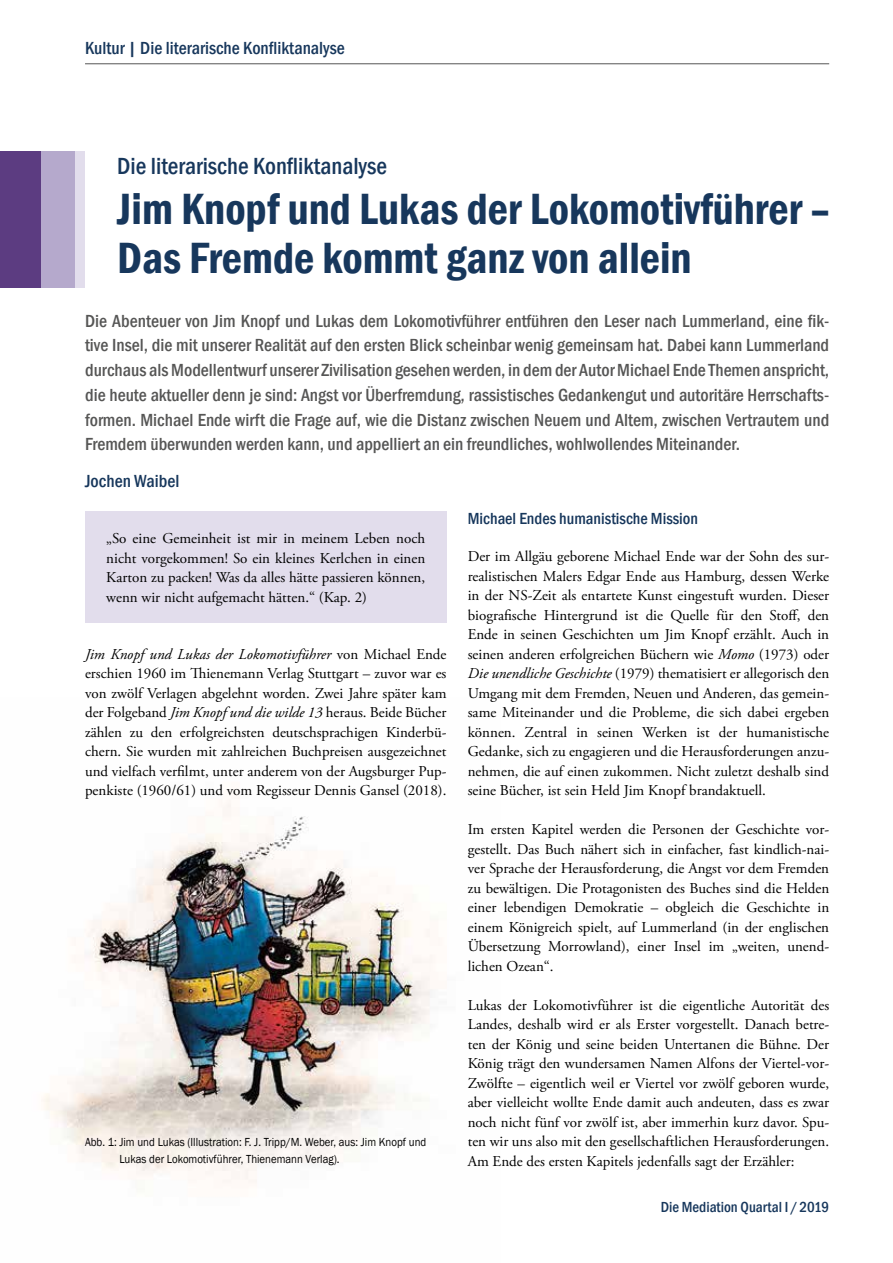
<style>
.page{position:relative;width:893px;height:1263px;background:#fff}
.page>*{position:absolute;margin:0;border:0;box-sizing:border-box;transform-origin:0 0}
.t1{font:600 condensed 45px/49.5px "Franklin Gothic";color:#17375c}
.t2{font:500 condensed 24px "Franklin Gothic";color:#17375c}
.t3{font:500 condensed 18px/24.8px "Franklin Gothic";color:#565655;text-align:justify}
.t4{font:500 condensed 18px "Franklin Gothic";color:#17375c}
.t5{font:500 condensed 16.5px "Franklin Gothic";color:#17375c}
.t6{font:15px/19.5px "Adobe Garamond Pro";color:#000;text-align:justify}
.t7{font:500 condensed 15px "Franklin Gothic";color:#17375c}
.t8{font:12px/16.5px "Franklin Gothic";color:#000;scale:.9 1}
.s1{font-style:italic}
</style>
<div class="page">
<hr style="left:85px;top:63px;width:744px;height:1px;background:#565655">
<img style="left:42px;top:800px;width:391px;height:383px">
<div style="left:85px;top:511px;width:361px;height:112px;background:#e2ddec"></div>
<div style="left:74px;top:152px;width:11px;height:136px;background:#e2ddec"></div>
<div style="left:0;top:152px;width:75px;height:136px;background:#b5a9cc"></div>
<div style="left:0;top:152px;width:41px;height:136px;background:#5c3c81"></div>
<p class="t4" style="left:85px;top:36px;width:261px">Kultur | Die literarische Konfliktanalyse</p>
<h2 class="t2" style="left:117px;top:150px;width:271px">Die literarische Konfliktanalyse</h2>
<h1 class="t1" style="left:117px;top:183px;width:714px">Jim Knopf und Lukas der Lokomotivführer –<br>Das Fremde kommt ganz von allein</h1>
<p class="t3" style="left:85px;top:308px;width:746px">Die Abenteuer von Jim Knopf und Lukas dem Lokomotivführer entführen den Leser nach Lummerland, eine fik&shy;tive Insel, die mit unserer Realität auf den ersten Blick scheinbar wenig gemeinsam hat. Dabei kann Lummerland durchaus als Modellentwurf unserer Zivilisation gesehen werden, in demder Autor Michael Ende Themen anspricht, die heute aktueller denn je sind: Angst vor Überfremdung, rassistisches Gedankengut und autoritäre Herrschafts&shy;formen. Michael Ende wirft die Frage auf, wie die Distanz zwischen Neuem und Altem, zwischen Vertrautem und Fremdem überwunden werden kann, und appelliert an ein freundliches, wohlwollendes Miteinander.</p>
<p class="t4" style="left:85px;top:469px;width:96px">Jochen Waibel</p>
<p class="t6" style="left:106px;top:529px;width:320px">„So eine Gemeinheit ist mir in meinem Leben noch nicht vorgekommen! So ein kleines Kerlchen in einen Karton zu packen! Was da alles hätte passieren können, wenn wir nicht aufgemacht hätten.“ (Kap. 2)</p>
<p class="t6" style="left:85px;top:645px;width:363px"><span class="s1">Jim Knopf und Lukas der Lokomotivführer</span> von Michael Ende erschien 1960 im Thienemann Verlag Stuttgart – zuvor war es von zwölf Verlagen abgelehnt worden. Zwei Jahre später kam der Folgeband <span class="s1">Jim Knopf und die wilde 13</span> heraus. Beide Bücher zählen zu den erfolgreichsten deutschsprachigen Kinderbü&shy;chern. Sie wurden mit zahlreichen Buchpreisen ausgezeichnet und vielfach verfilmt, unter anderem von der Augsburger Pup&shy;penkiste (1960/61) und vom Regisseur Dennis Gansel (2018).</p>
<p class="t8" style="left:119px;top:1134px;width:342px;text-indent:-34px">Abb. 1: Jim und Lukas (Illustration: F. J. Tripp/M. Weber, aus: Jim Knopf und<br>Lukas der Lokomotivführer, Thienemann Verlag).</p>
<p class="t5" style="left:468px;top:507px;width:232px">Michael Endes humanistische Mission</p>
<p class="t6" style="left:468px;top:547px;width:363px">Der im Allgäu geborene Michael Ende war der Sohn des sur&shy;realistischen Malers Edgar Ende aus Hamburg, dessen Werke in der NS-Zeit als entartete Kunst eingestuft wurden. Dieser biografische Hintergrund ist die Quelle für den Stoff, den Ende in seinen Geschichten um Jim Knopf erzählt. Auch in seinen anderen erfolgreichen Büchern wie <span class="s1">Momo</span> (1973) oder <span class="s1">Die unendliche Geschichte</span> (1979) thematisiert er allegorisch den Umgang mit dem Fremden, Neuen und Anderen, das gemein&shy;same Miteinander und die Probleme, die sich dabei ergeben können. Zentral in seinen Werken ist der humanistische Gedanke, sich zu engagieren und die Herausforderungen anzu&shy;nehmen, die auf einen zukommen. Nicht zuletzt deshalb sind seine Bücher, ist sein Held Jim Knopf brandaktuell.</p>
<p class="t6" style="left:468px;top:820px;width:363px">Im ersten Kapitel werden die Personen der Geschichte vor&shy;gestellt. Das Buch nähert sich in einfacher, fast kindlich-nai&shy;ver Sprache der Herausforderung, die Angst vor dem Fremden zu bewältigen. Die Protagonisten des Buches sind die Helden einer lebendigen Demokratie – obgleich die Geschichte in einem Königreich spielt, auf Lummerland (in der englischen Übersetzung Morrowland), einer Insel im „weiten, unend&shy;lichen Ozean“.</p>
<p class="t6" style="left:468px;top:996px;width:363px">Lukas der Lokomotivführer ist die eigentliche Autorität des Landes, deshalb wird er als Erster vorgestellt. Danach betre&shy;ten der König und seine beiden Untertanen die Bühne. Der König trägt den wundersamen Namen Alfons der Viertel-vor-Zwölfte – eigentlich weil er Viertel vor zwölf geboren wurde, aber vielleicht wollte Ende damit auch andeuten, dass es zwar noch nicht fünf vor zwölf ist, aber immerhin kurz davor. Spu&shy;ten wir uns also mit den gesellschaftlichen Herausforderungen.<br>Am Ende des ersten Kapitels jedenfalls sagt der Erzähler:</p>
<p class="t7" style="left:661px;top:1197px;width:170px">Die Mediation Quartal I /2019</p>
</div>
